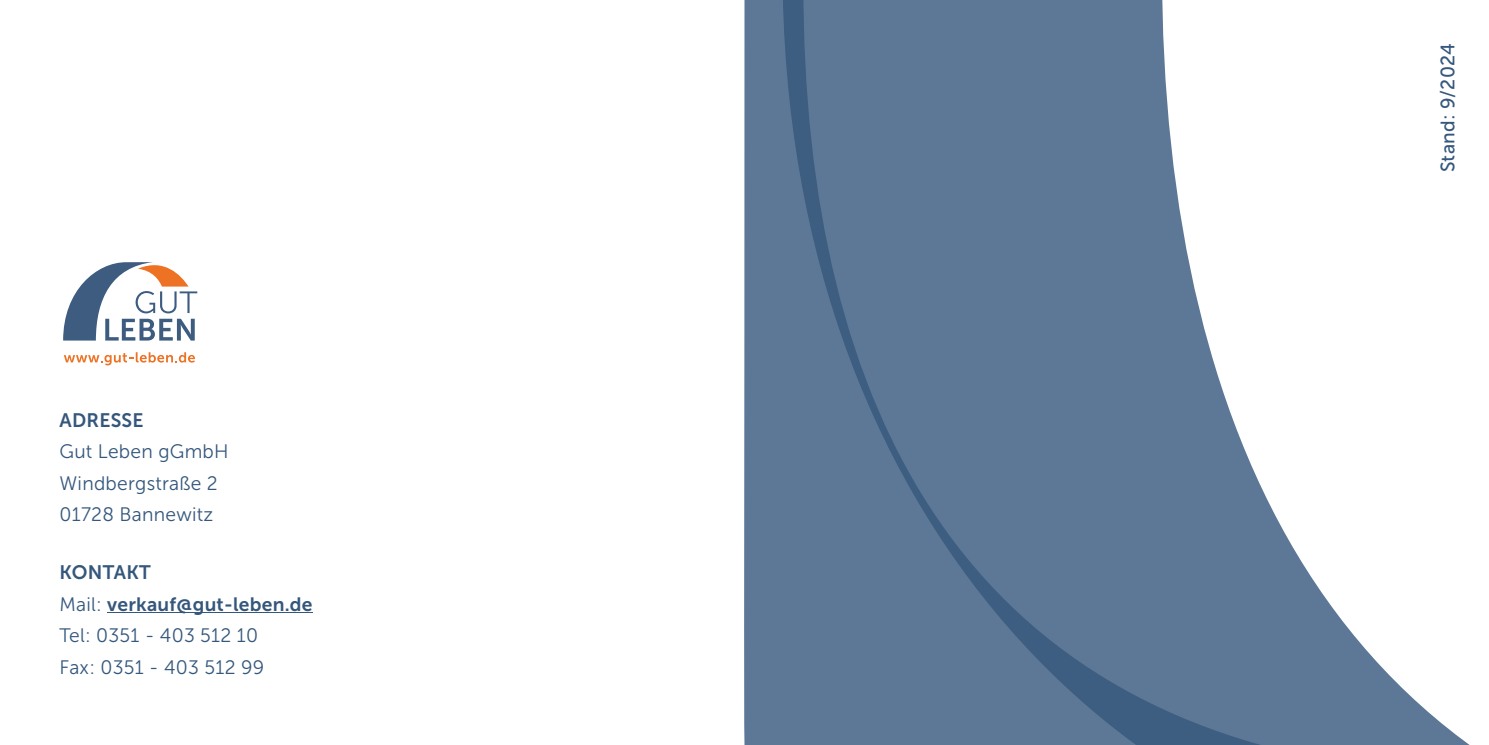
<style>
.page{position:relative;width:1489px;height:745px;background:#fff}
.page>*{position:absolute;margin:0;border:0;box-sizing:border-box;transform-origin:0 0}
.t1{font:19.43px "Museo Sans 300";letter-spacing:.015em;color:#35577c}
.t2{font:19.43px "Museo Sans 700";letter-spacing:.01em;color:#35577c}
.t3{font:19.43px "Museo Sans 500";letter-spacing:.015em;color:#35577c}
.t4{font:19.25px "Museo Sans 700";letter-spacing:.01em;color:#35577c}
.s1{font-family:"Museo Sans 300";font-size:19.43px}
</style>
<div class="page">
<hr style="left:107px;top:611px;width:205px;height:1px;background:#35577c">
<svg style="left:63px;top:262px;width:134px;height:78px"></svg>
<svg style="left:64px;top:352px;width:131px;height:13px"></svg>
<svg style="left:1384px;top:669px;width:84px;height:75px"></svg>
<svg style="left:744px;top:0;width:640px;height:744px;fill:#5d7896"></svg>
<p class="t2" style="left:59px;top:411px;width:86px">ADRESSE</p>
<p class="t1" style="left:59px;top:443px;width:171px">Gut Leben gGmbH</p>
<p class="t1" style="left:59px;top:474px;width:160px">Windbergstraße 2</p>
<p class="t1" style="left:59px;top:506px;width:155px">01728 Bannewitz</p>
<p class="t2" style="left:59px;top:564px;width:93px">KONTAKT</p>
<p class="t4" style="left:59px;top:595px;width:254px"><span class="s1">Mail:</span> verkauf@gut-leben.de</p>
<p class="t1" style="left:59px;top:627px;width:200px">Tel: 0351 - 403 512 10</p>
<p class="t1" style="left:59px;top:658px;width:206px">Fax: 0351 - 403 512 99</p>
<p class="t3" style="left:1439px;top:172px;width:130px;rotate:-90deg">Stand: 9/2024</p>
</div>
